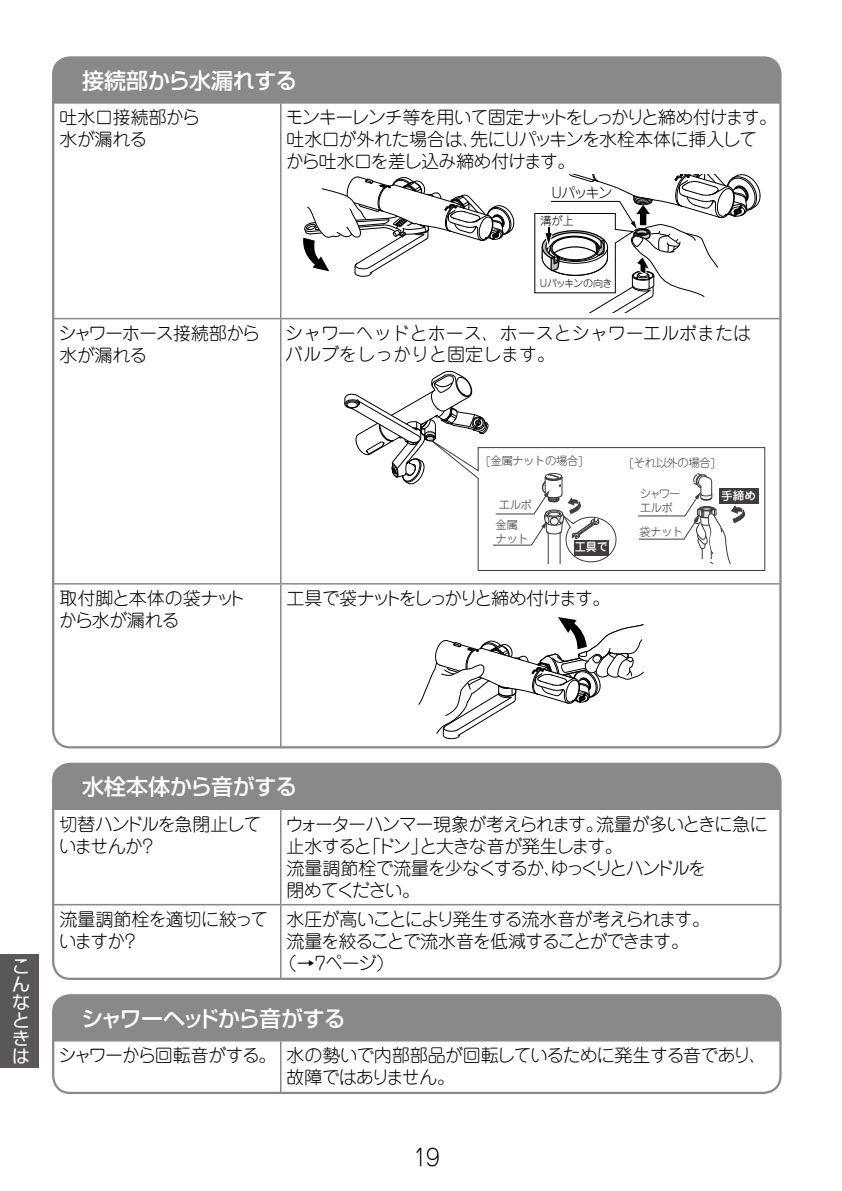
<style>
.page{position:relative;width:842px;height:1191px;background:#fff}
.page>*{position:absolute;margin:0;border:0;box-sizing:border-box;transform-origin:0 0}
.t1{font:300 22.6px "Jun 101 Pro";color:#000}
.t2{font:500 22px "Shin Go Pro";letter-spacing:-.025em;color:#fff}
.t3{font:500 22px "Shin Go Pro";letter-spacing:-.045em;color:#fff}
.t4{font:300 18px/22px "Jun 101 Pro";letter-spacing:-.045em;color:#000}
.t5{font:300 18px/22px "Jun 101 Pro";letter-spacing:-.075em;color:#000}
.t6{font:300 18px/21.6px "Jun 101 Pro";color:#000}
.t7{font:300 18px/22px "Jun 101 Pro";letter-spacing:-.025em;color:#000}
.t8{font:300 18px "Jun 101 Pro";letter-spacing:-.065em;color:#000}
.t9{font:300 18px "Jun 101 Pro";letter-spacing:-.08em;color:#000}
.t10{font:300 18px "Jun 101 Pro";letter-spacing:-.125em;color:#000}
.t11{font:300 18px/22px "Jun 101 Pro";letter-spacing:-.07em;color:#000}
.t12{font:18px "Shin Go Pro";color:#fff}
.t13{font:300 14px "Jun 101 Pro";letter-spacing:-.145em;color:#000}
.t14{font:500 11.6px "Jun 34 Pro";color:#fff}
.t15{font:300 11.4px/13.6px "Jun 101 Pro";letter-spacing:-.035em;color:#403c3b}
.t16{font:300 11.4px "Jun 101 Pro";color:#000}
.t17{font:500 11.4px "Jun 34 Pro";color:#fff}
.t18{font:300 10px "Jun 101 Pro";letter-spacing:-.075em;color:#000}
</style>
<div class="page">
<div style="left:0;top:954px;width:38px;height:114px;background:#595757"></div>
<div style="left:54px;top:58px;width:726px;height:45px;background:#898989"></div>
<hr style="left:280px;top:104px;width:1px;height:214px;background:#898989">
<hr style="left:53px;top:318px;width:727px;height:1px;background:#898989">
<hr style="left:280px;top:319px;width:1px;height:264px;background:#898989">
<hr style="left:53px;top:583px;width:727px;height:1px;background:#898989">
<hr style="left:280px;top:584px;width:1px;height:163px;background:#898989">
<hr style="left:53px;top:57px;width:228px;height:2px;background:#898989">
<hr style="left:53px;top:59px;width:2px;height:43px;background:#898989">
<hr style="left:281px;top:57px;width:499px;height:2px;background:#898989">
<hr style="left:53px;top:102px;width:228px;height:2px;background:#898989">
<hr style="left:281px;top:102px;width:499px;height:2px;background:#898989">
<svg style="left:303px;top:176px;width:211px;height:101px"></svg>
<svg style="left:534px;top:175px;width:226px;height:138px"></svg>
<svg style="left:418px;top:617px;width:226px;height:122px"></svg>
<div style="left:54px;top:764px;width:726px;height:45px;background:#898989"></div>
<hr style="left:280px;top:810px;width:1px;height:94px;background:#898989">
<hr style="left:53px;top:904px;width:727px;height:1px;background:#898989">
<hr style="left:280px;top:905px;width:1px;height:73px;background:#898989">
<hr style="left:53px;top:764px;width:228px;height:1px;background:#898989">
<hr style="left:53px;top:765px;width:2px;height:43px;background:#898989">
<hr style="left:53px;top:808px;width:228px;height:2px;background:#898989">
<hr style="left:281px;top:808px;width:499px;height:2px;background:#898989">
<div style="left:52px;top:762px;width:729px;height:218px;border:2px solid #898989;border-radius:17px"></div>
<div style="left:54px;top:996px;width:726px;height:44px;background:#898989"></div>
<hr style="left:280px;top:1041px;width:1px;height:52px;background:#898989">
<hr style="left:53px;top:995px;width:228px;height:1px;background:#898989">
<hr style="left:53px;top:996px;width:2px;height:44px;background:#898989">
<hr style="left:281px;top:995px;width:499px;height:1px;background:#898989">
<hr style="left:53px;top:1040px;width:228px;height:1px;background:#898989">
<hr style="left:281px;top:1040px;width:499px;height:1px;background:#898989">
<div style="left:52px;top:994px;width:729px;height:100px;border:2px solid #898989;border-radius:17px"></div>
<svg style="left:344px;top:370px;width:145px;height:115px"></svg>
<svg style="left:418px;top:431px;width:347px;height:140px"></svg>
<p class="t2" style="left:82px;top:62px;width:217px">接続部から水漏れする</p>
<p class="t7" style="left:60px;top:105px;width:142px">吐水口接続部から水が漏れる</p>
<p class="t4" style="left:286px;top:105px;width:493px">モンキーレンチ等を用いて固定ナットをしっかりと締め付けます。吐水口が外れた場合は、先にUパッキンを水栓本体に挿入してから吐水口を差し込み締め付けます。</p>
<p class="t13" style="left:550px;top:182px;width:64px">Ｕパッキン</p>
<p class="t16" style="left:540px;top:212px;width:35px">溝が上</p>
<p class="t18" style="left:539px;top:275px;width:75px">Ｕパッキンの向き</p>
<p class="t4" style="left:58px;top:320px;width:203px">シャワーホース接続部から水が漏れる</p>
<p class="t6" style="left:285px;top:320px;width:468px">シャワーヘッドとホース、ホースとシャワーエルボまたはバルブをしっかりと固定します。</p>
<p class="t15" style="left:486px;top:452px;width:98px">[金属ナットの場合]</p>
<p class="t15" style="left:629px;top:454px;width:87px">[それ以外の場合]</p>
<p class="t15" style="left:496px;top:494px;width:38px;line-height:19.8px">エルボ金属</p>
<p class="t15" style="left:496px;top:530px;width:35px">ナット</p>
<p class="t17" style="left:575px;top:537px;width:35px">工具で</p>
<p class="t4" style="left:59px;top:585px;width:188px">取付脚と本体の袋ナットから水が漏れる</p>
<p class="t10" style="left:286px;top:584px;width:326px">工具で袋ナットをしっかりと締め付けます。</p>
<p class="t15" style="left:640px;top:485px;width:42px">シャワーエルボ</p>
<p class="t14" style="left:721px;top:487px;width:36px">手締め</p>
<p class="t15" style="left:639px;top:523px;width:46px">袋ナット</p>
<p class="t12" style="left:12px;top:951px;width:19px">こ</p>
<p class="t12" style="left:12px;top:969px;width:19px">ん</p>
<p class="t12" style="left:12px;top:987px;width:19px">な</p>
<p class="t12" style="left:12px;top:1005px;width:19px">と</p>
<p class="t12" style="left:12px;top:1023px;width:19px">き</p>
<p class="t12" style="left:12px;top:1041px;width:19px">は</p>
<p class="t2" style="left:82px;top:769px;width:217px">水栓本体から音がする</p>
<p class="t11" style="left:59px;top:811px;width:204px">切替ハンドルを急閉止していませんか？</p>
<p class="t5" style="left:285px;top:811px;width:484px">ウォーターハンマー現象が考えられます。流量が多いときに急に止水すると「ドン」と大きな音が発生します。<br>流量調節栓で流量を少なくするか、ゆっくりとハンドルを<br>閉めてください。</p>
<p class="t7" style="left:59px;top:906px;width:211px">流量調節栓を適切に絞っていますか？</p>
<p class="t8" style="left:286px;top:905px;width:425px">水圧が高いことにより発生する流水音が考えられます。</p>
<p class="t9" style="left:286px;top:927px;width:404px">流量を絞ることで流水音を低減することができます。</p>
<p class="t4" style="left:279px;top:950px;width:117px">（→7ページ）</p>
<p class="t3" style="left:81px;top:1000px;width:266px">シャワーヘッドから音がする</p>
<p class="t4" style="left:286px;top:1042px;width:482px;text-indent:-228px">シャワーから回転音がする。水の勢いで内部部品が回転しているために発生する音であり、故障ではありません。</p>
<p class="t1" style="left:413px;top:1139px;width:28px">19</p>
</div>
